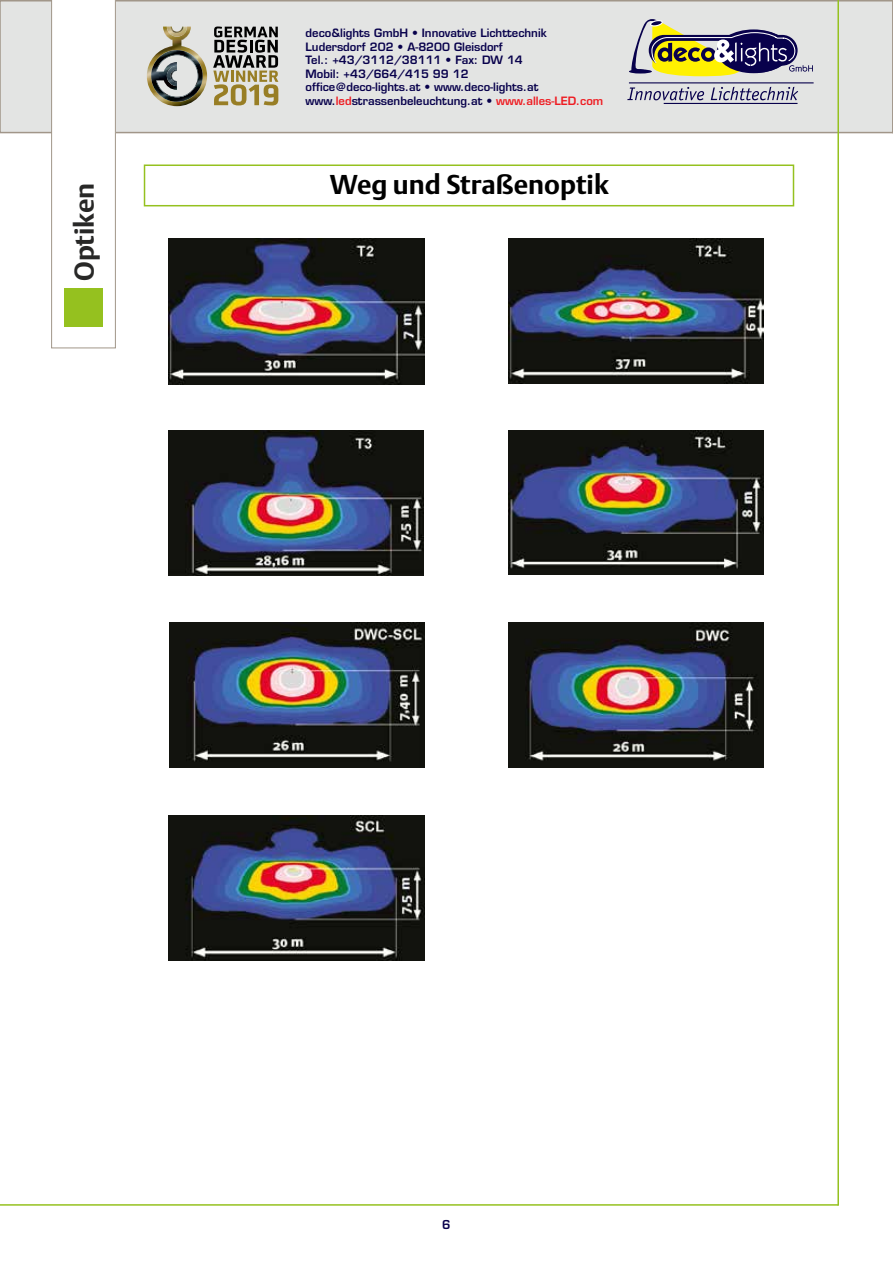
<style>
.page{position:relative;width:893px;height:1263px;background:#fff}
.page>*{position:absolute;margin:0;border:0;box-sizing:border-box;transform-origin:0 0}
.t1{font:700 27px "DTL Argo ST";color:#000}
.t2{font:700 27px "DTL Argo ST";color:#282827}
.t3{font:600 12px "Eurostile";color:#08014c}
.t4{font:600 11.25px "Eurostile";color:#08014c}
.s1{color:#ee1d23}
</style>
<div class="page">
<div style="left:0;top:1px;width:893px;height:132px;background:#e3e4e3"></div>
<div style="left:0;top:0;width:893px;height:133px;border:2px solid #a19689"></div>
<svg style="left:892px;top:0;width:1px;height:133px"></svg>
<hr style="left:0;top:1204px;width:838px;height:2px;background:#95c11f">
<hr style="left:837px;top:0;width:2px;height:1206px;background:#95c11f">
<img style="left:147px;top:27px;width:60px;height:79px">
<img style="left:151px;top:50px;width:52px;height:52px">
<img style="left:167px;top:27px;width:20px;height:10px">
<svg style="left:170px;top:27px;width:13px;height:6px"></svg>
<img style="left:156px;top:55px;width:42px;height:42px">
<svg style="left:213px;top:27px;width:65px;height:78px"></svg>
<img style="left:508px;top:239px;width:256px;height:145px">
<img style="left:169px;top:239px;width:255px;height:145px">
<img style="left:508px;top:430px;width:256px;height:145px">
<img style="left:169px;top:430px;width:255px;height:146px">
<img style="left:169px;top:815px;width:255px;height:145px">
<img style="left:508px;top:622px;width:256px;height:146px">
<img style="left:170px;top:623px;width:255px;height:144px">
<svg style="left:51px;top:0;width:65px;height:348px"></svg>
<div style="left:64px;top:289px;width:39px;height:38px;background:#95c11f"></div>
<div style="left:144px;top:164px;width:650px;height:42px;border:2px solid #95c11f"></div>
<hr style="left:664px;top:103px;width:133px;height:1px;background:#08014c">
<svg style="left:631px;top:19px;width:182px;height:57px"></svg>
<svg style="left:627px;top:87px;width:77px;height:13px"></svg>
<svg style="left:711px;top:87px;width:87px;height:13px"></svg>
<hr style="left:629px;top:82px;width:185px;height:1px;background:#08014c">
<p class="t4" style="left:306px;top:26px;width:243px">deco&amp;lights GmbH • Innovative Lichttechnik</p>
<p class="t4" style="left:306px;top:39px;width:199px">Ludersdorf 202 • A-8200 Gleisdorf</p>
<p class="t4" style="left:306px;top:53px;width:219px">Tel.: +43/3112/38111 • Fax: DW 14</p>
<p class="t4" style="left:306px;top:66px;width:164px">Mobil: +43/664/415 99 12</p>
<p class="t4" style="left:306px;top:80px;width:234px">office@deco-lights.at • www.deco-lights.at</p>
<p class="t4" style="left:306px;top:93px;width:299px">www.<span class="s1">led</span>strassenbeleuchtung.at • <span class="s1">www.alles-LED.com</span></p>
<p class="t2" style="left:68px;top:281px;width:100px;rotate:-90deg">Optiken</p>
<p class="t1" style="left:330px;top:168px;width:281px">Weg und Straßenoptik</p>
<p class="t3" style="left:442px;top:1217px;width:10px">6</p>
</div>
